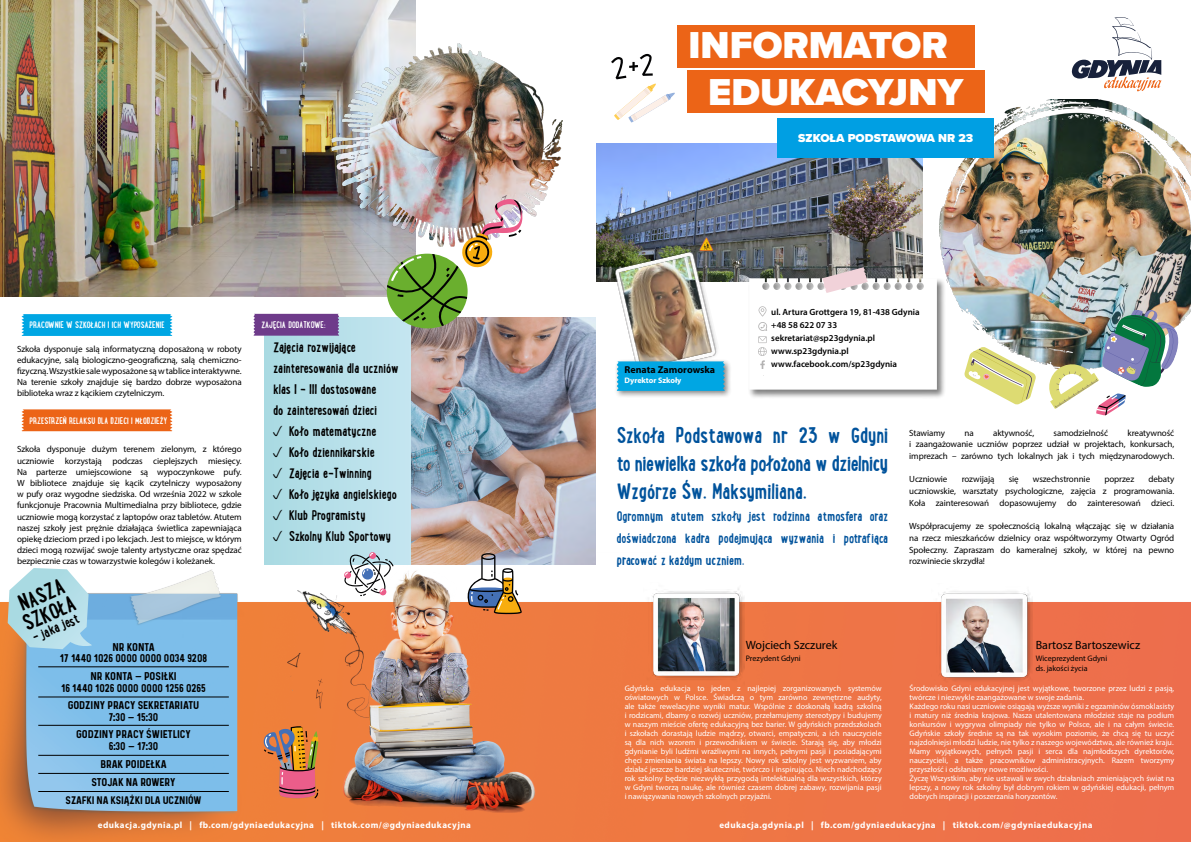
<style>
.page{position:relative;width:1191px;height:842px;background:#fff}
.page>*{position:absolute;margin:0;border:0;box-sizing:border-box;transform-origin:0 0}
.t1{font:900 38.9px/46.7px "Proxima Nova";color:#fff;text-align:center}
.t2{font:700 24px/28px "Lunch Box";letter-spacing:-.025em;color:#00539c;text-align:justify}
.t3{font:700 24px/20px "Lunch Box";color:#000}
.t4{font:700 15.7px "Lunch Box";color:#000}
.t5{font:700 15px/21px "Lunch Box";color:#000}
.t6{font:700 15px/22px "Lunch Box";color:#00539c;text-align:justify}
.t7{font:12px "Myriad Pro";color:#000}
.t8{font:900 12px "Proxima Nova";color:#fff}
.t9{font:700 10px "Lunch Box";color:#fff}
.t10{font:700 10px "Myriad Pro";color:#000}
.t11{font:9px/11.2px "Myriad Pro";letter-spacing:-.01em;color:#000;text-align:justify}
.t12{font:9px/12px "Prequel";color:#000;text-align:center}
.t13{font:700 9px "Myriad Pro";letter-spacing:.05em;color:#fff}
.t14{font:600 9px/13px "Myriad Pro";color:#000}
.t15{font:8.8px "Prequel";letter-spacing:-.01em;color:#000}
.t16{font:8px/9px "Myriad Pro";color:#fff;text-align:justify}
.t17{font:8px/9.6px "Myriad Pro";color:#000}
.t18{font:700 8px "Myriad Pro";color:#fff}
</style>
<div class="page">
<img style="left:939px;top:100px;width:252px;height:265px">
<img style="left:0;top:0;width:416px;height:297px">
<img style="left:331px;top:44px;width:231px;height:202px">
<img style="left:0;top:548px;width:1191px;height:294px">
<div style="left:265px;top:317px;width:147px;height:247px;background:linear-gradient(to right,#a9dae2,#c5e6f1)"></div>
<img style="left:412px;top:317px;width:183px;height:247px">
<svg style="left:1071px;top:17px;width:90px;height:74px"></svg>
<div style="left:677px;top:26px;width:297px;height:42px;background:#ec6417"></div>
<div style="left:687px;top:70px;width:297px;height:43px;background:#ec6417"></div>
<img style="left:596px;top:144px;width:327px;height:138px">
<div style="left:777px;top:118px;width:216px;height:40px;background:#009fe3"></div>
<svg style="left:22px;top:314px;width:150px;height:22px;background:#04a7e3"></svg>
<svg style="left:253px;top:314px;width:86px;height:22px;background:#71418d"></svg>
<div style="left:22px;top:409px;width:150px;height:22px;background:#ec6417"></div>
<div style="left:747px;top:277px;width:199px;height:122px;background:#000;opacity:.5"></div>
<svg style="left:8px;top:568px;width:84px;height:81px;background:#b7dae1"></svg>
<svg style="left:749px;top:267px;width:188px;height:123px"></svg>
<svg style="left:611px;top:54px;width:64px;height:69px"></svg>
<img style="left:611px;top:247px;width:110px;height:111px">
<svg style="left:467px;top:553px;width:55px;height:61px"></svg>
<div style="left:369px;top:552px;width:7px;height:7px;background:#de83a6;border-radius:50%"></div>
<svg style="left:344px;top:553px;width:49px;height:43px"></svg>
<img style="left:387px;top:198px;width:136px;height:128px">
<svg style="left:264px;top:726px;width:54px;height:74px;background:#c37552"></svg>
<img style="left:1046px;top:310px;width:134px;height:106px">
<div style="left:614px;top:358px;width:117px;height:40px;background:#000;opacity:.48"></div>
<svg style="left:617px;top:361px;width:108px;height:30px;background:#06a6e1"></svg>
<img style="left:643px;top:583px;width:101px;height:103px">
<img style="left:932px;top:583px;width:100px;height:104px">
<hr style="left:38px;top:666px;width:191px;height:1px;background:#000">
<hr style="left:38px;top:696px;width:191px;height:1px;background:#000">
<hr style="left:38px;top:755px;width:191px;height:1px;background:#000">
<hr style="left:38px;top:725px;width:191px;height:1px;background:#000">
<hr style="left:38px;top:773px;width:191px;height:1px;background:#000">
<hr style="left:38px;top:791px;width:191px;height:1px;background:#000">
<svg style="left:964px;top:347px;width:72px;height:58px"></svg>
<svg style="left:273px;top:425px;width:9px;height:11px"></svg>
<svg style="left:273px;top:446px;width:9px;height:11px"></svg>
<svg style="left:273px;top:467px;width:9px;height:11px"></svg>
<svg style="left:273px;top:488px;width:9px;height:11px"></svg>
<svg style="left:273px;top:509px;width:9px;height:11px"></svg>
<svg style="left:273px;top:530px;width:9px;height:11px"></svg>
<p class="t9" style="left:29px;top:318px;width:137px">PRACOWNIE W SZKOŁACH I ICH WYPOSAŻENIE</p>
<p class="t9" style="left:261px;top:318px;width:66px">ZAJĘCIA DODATKOWE:</p>
<p class="t11" style="left:17px;top:343px;width:226px">Szkoła dysponuje salą informatyczną doposażoną w roboty edukacyjne, salą biologiczno-geograficzną, salą chemiczno&shy;fizyczną. Wszystkie sale wyposażone są w tablice interaktywne.<br>Na terenie szkoły znajduje się bardzo dobrze wyposażona biblioteka wraz z kącikiem czytelniczym.</p>
<p class="t9" style="left:29px;top:414px;width:139px">PRZESTRZEŃ RELAKSU DLA DZIECI I MŁODZIEŻY</p>
<p class="t11" style="left:17px;top:444px;width:226px">Szkoła dysponuje dużym terenem zielonym, z którego uczniowie korzystają podczas cieplejszych miesięcy.<br>Na parterze umiejscowione są wypoczynkowe pufy.<br>W bibliotece znajduje się kącik czytelniczy wyposażony w pufy oraz wygodne siedziska. Od września 2022 w szkole funkcjonuje Pracownia Multimedialna przy bibliotece, gdzie uczniowie mogą korzystać z laptopów oraz tabletów. Atutem naszej szkoły jest prężnie działająca świetlica zapewniająca opiekę dzieciom przed i po lekcjach. Jest to miejsce, w którym dzieci mogą rozwijać swoje talenty artystyczne oraz spędzać bezpiecznie czas w towarzystwie kolegów i koleżanek.</p>
<h2 class="t3" style="left:12px;top:596px;width:57px;rotate:-24deg">NASZA<br>SZKOŁA</h2>
<h3 class="t4" style="left:29px;top:628px;width:51px;rotate:-23deg">- jaka jest</h3>
<p class="t12" style="left:60px;top:642px;width:149px;line-height:10.8px">NR KONTA<br>17 1440 1026 0000 0000 0034 9208</p>
<p class="t12" style="left:61px;top:670px;width:146px">NR KONTA – POSIŁKI<br>16 1440 1026 0000 0000 1256 0265</p>
<p class="t12" style="left:68px;top:699px;width:133px">GODZINY PRACY SEKRETARIATU<br>7:30 – 15:30</p>
<p class="t12" style="left:76px;top:728px;width:116px">GODZINY PRACY ŚWIETLICY<br>6:30 – 17:30</p>
<p class="t12" style="left:92px;top:755px;width:85px;line-height:18px">BRAK POIDEŁKA<br>STOJAK NA ROWERY</p>
<p class="t15" style="left:66px;top:794px;width:137px">SZAFKI NA KSIĄŻKI DLA UCZNIÓW</p>
<h3 class="t5" style="left:273px;top:336px;width:127px">Zajęcia rozwijające zainteresowania dla uczniów klas I – III dostosowane<br>do zainteresowań dzieci</h3>
<h3 class="t5" style="left:289px;top:420px;width:110px">Koło matematyczne<br>Koło dziennikarskie<br>Zajęcia e-Twinning<br>Koło języka angielskiego<br>Klub Programisty<br>Szkolny Klub Sportowy</h3>
<h1 class="t1" style="left:688px;top:22px;width:276px">INFORMATOR<br>EDUKACYJNY</h1>
<h3 class="t8" style="left:798px;top:129px;width:176px">SZKOŁA PODSTAWOWA NR 23</h3>
<p class="t10" style="left:624px;top:364px;width:92px">Renata Zamorowska</p>
<p class="t18" style="left:624px;top:375px;width:58px">Dyrektor Szkoły</p>
<p class="t14" style="left:771px;top:305px;width:150px">ul. Artura Grottgera 19, 81-438 Gdynia +48 58 622 07 33 sekretariat@sp23gdynia.pl www.sp23gdynia.pl www.facebook.com/sp23gdynia</p>
<h2 class="t2" style="left:617px;top:420px;width:273px">Szkoła Podstawowa nr 23 w Gdyni to niewielka szkoła położona w dzielnicy Wzgórze Św. Maksymiliana.</h2>
<h3 class="t6" style="left:617px;top:505px;width:273px">Ogromnym atutem szkoły jest rodzinna atmosfera oraz doświadczona kadra podejmująca wyzwania i potrafiąca pracować z każdym uczniem.</h3>
<p class="t11" style="left:909px;top:427px;width:37px">Stawiamy</p>
<p class="t11" style="left:964px;top:427px;width:11px">na</p>
<p class="t11" style="left:993px;top:427px;width:43px">aktywność,</p>
<p class="t11" style="left:1053px;top:427px;width:56px">samodzielność</p>
<p class="t11" style="left:909px;top:427px;width:266px;line-height:11.7px;text-indent:218px">kreatywność i zaangażowanie uczniów poprzez udział w projektach, konkursach, imprezach – zarówno tych lokalnych jak i tych międzynarodowych.</p>
<p class="t11" style="left:909px;top:474px;width:40px">Uczniowie</p>
<p class="t11" style="left:961px;top:474px;width:34px">rozwijają</p>
<p class="t11" style="left:1008px;top:474px;width:11px">się</p>
<p class="t11" style="left:1033px;top:474px;width:59px">wszechstronnie</p>
<p class="t11" style="left:1104px;top:474px;width:31px">poprzez</p>
<p class="t11" style="left:909px;top:473px;width:266px;line-height:11.7px;text-indent:239px">debaty uczniowskie, warsztaty psychologiczne, zajęcia z programowania.<br>Koła zainteresowań dopasowujemy do zainteresowań dzieci.</p>
<p class="t11" style="left:909px;top:520px;width:266px;line-height:11.7px">Współpracujemy ze społecznością lokalną włączając się w działania na rzecz mieszkańców dzielnicy oraz współtworzymy Otwarty Ogród Społeczny. Zapraszam do kameralnej szkoły, w której na pewno rozwiniecie skrzydła!</p>
<h3 class="t7" style="left:746px;top:637px;width:93px">Wojciech Szczurek</h3>
<p class="t17" style="left:746px;top:654px;width:57px">Prezydent Gdyni</p>
<h3 class="t7" style="left:1035px;top:637px;width:106px">Bartosz Bartoszewicz</h3>
<p class="t17" style="left:1035px;top:654px;width:73px">Wiceprezydent Gdyni ds. jakości życia</p>
<p class="t16" style="left:624px;top:683px;width:258px">Gdyńska edukacja to jeden z najlepiej zorganizowanych systemów oświatowych w Polsce. Świadczą o tym zarówno zewnętrzne audyty, ale także rewelacyjne wyniki matur. Wspólnie z doskonałą kadrą szkolną i rodzicami, dbamy o rozwój uczniów, przełamujemy stereotypy i budujemy w naszym mieście ofertę edukacyjną bez barier. W gdyńskich przedszkolach i szkołach dorastają ludzie mądrzy, otwarci, empatyczni, a ich nauczyciele są dla nich wzorem i przewodnikiem w świecie. Starają się, aby młodzi gdynianie byli ludźmi wrażliwymi na innych, pełnymi pasji i posiadającymi chęci zmieniania świata na lepszy. Nowy rok szkolny jest wyzwaniem, aby działać jeszcze bardziej skutecznie, twórczo i inspirująco. Niech nadchodzący rok szkolny będzie niezwykłą przygodą intelektualną dla wszystkich, którzy w Gdyni tworzą naukę, ale również czasem dobrej zabawy, rozwijania pasji i nawiązywania nowych szkolnych przyjaźni.</p>
<p class="t16" style="left:909px;top:683px;width:266px;text-align:left">Środowisko Gdyni edukacyjnej jest wyjątkowe, tworzone przez ludzi z pasją, twórcze i niezwykle zaangażowane w swoje zadania.<br>Każdego roku nasi uczniowie osiągają wyższe wyniki z egzaminów ósmoklasisty i matury niż średnia krajowa. Nasza utalentowana młodzież staje na podium konkursów i wygrywa olimpiady nie tylko w Polsce, ale i na całym świecie.<br>Gdyńskie szkoły średnie są na tak wysokim poziomie, że chcą się tu uczyć najzdolniejsi młodzi ludzie, nie tylko z naszego województwa, ale również kraju.<br>Mamy wyjątkowych, pełnych pasji i serca dla najmłodszych dyrektorów, nauczycieli, a także pracowników administracyjnych. Razem tworzymy przyszłość i odsłaniamy nowe możliwości.<br>Życzę Wszystkim, aby nie ustawali w swych działaniach zmieniających świat na lepszy, a nowy rok szkolny był dobrym rokiem w gdyńskiej edukacji, pełnym dobrych inspiracji i poszerzania horyzontów.</p>
<p class="t13" style="left:98px;top:819px;width:374px">edukacja.gdynia.pl | fb.com/gdyniaedukacyjna | tiktok.com/@gdyniaedukacyjna</p>
<p class="t13" style="left:719px;top:819px;width:374px">edukacja.gdynia.pl | fb.com/gdyniaedukacyjna | tiktok.com/@gdyniaedukacyjna</p>
</div>
